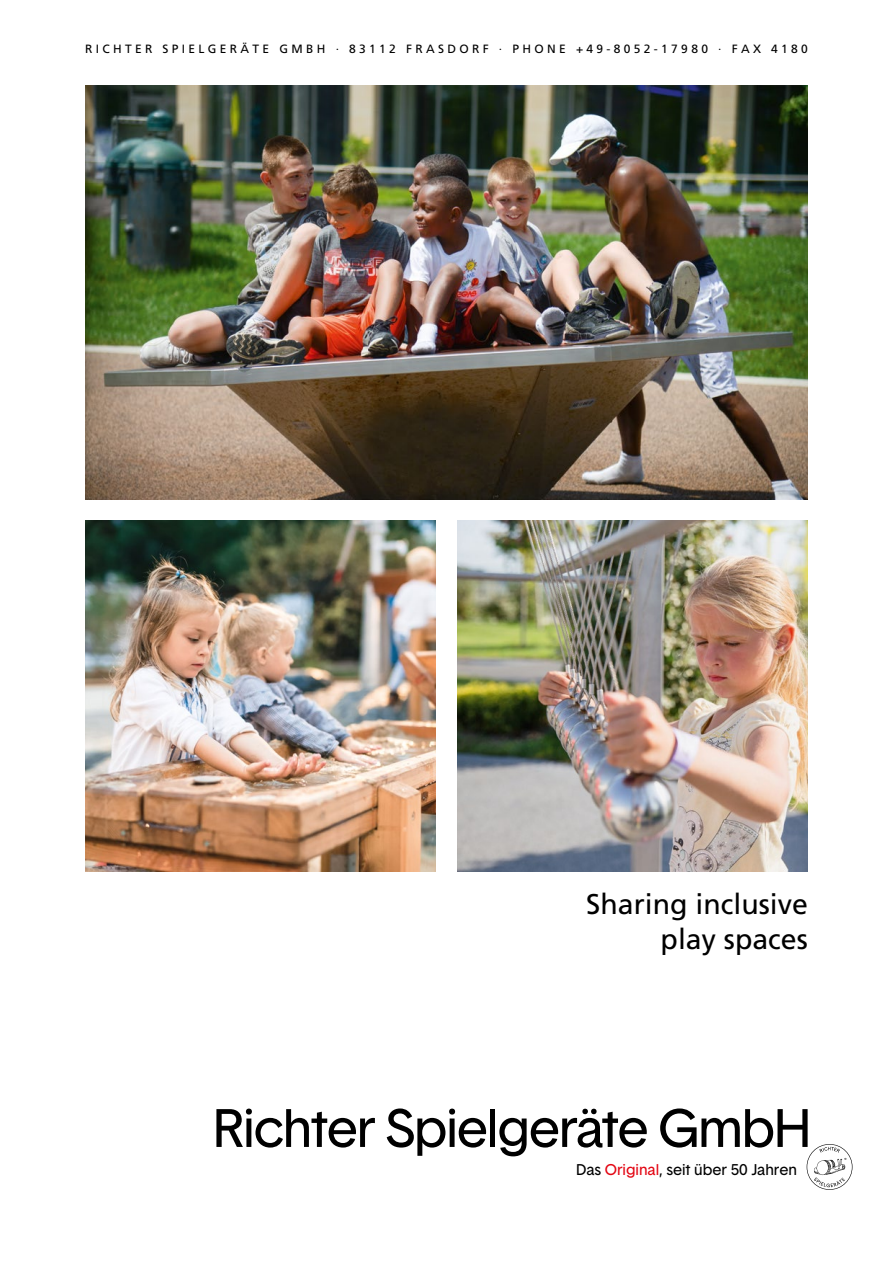
<style>
.page{position:relative;width:893px;height:1263px;background:#fff}
.page>*{position:absolute;margin:0;border:0;box-sizing:border-box;transform-origin:0 0}
.t1{font:52.5px "Basetica";letter-spacing:-.03em;color:#000}
.t2{font:28.5px/34.2px "Frutiger LT Std";color:#000;text-align:right}
.t3{font:15.15px "Basetica";color:#000}
.t4{font:12px "Frutiger LT Std";letter-spacing:.28em;color:#000}
.s1{color:#e30613}
</style>
<div class="page">
<img style="left:85px;top:85px;width:723px;height:415px">
<img style="left:85px;top:521px;width:351px;height:351px">
<img style="left:457px;top:521px;width:351px;height:351px">
<svg style="left:807px;top:1144px;width:45px;height:46px"></svg>
<p class="t4" style="left:85px;top:42px;width:724px">RICHTER SPIELGERÄTE GMBH · 83112 FRASDORF · PHONE +49-8052-17980 · FAX 4180</p>
<h2 class="t2" style="left:586px;top:887px;width:223px">Sharing inclusive play spaces</h2>
<h1 class="t1" style="left:213px;top:1093px;width:600px">Richter Spielgeräte GmbH</h1>
<p class="t3" style="left:576px;top:1159px;width:223px">Das <span class="s1">Original</span>, seit über 50 Jahren</p>
</div>
